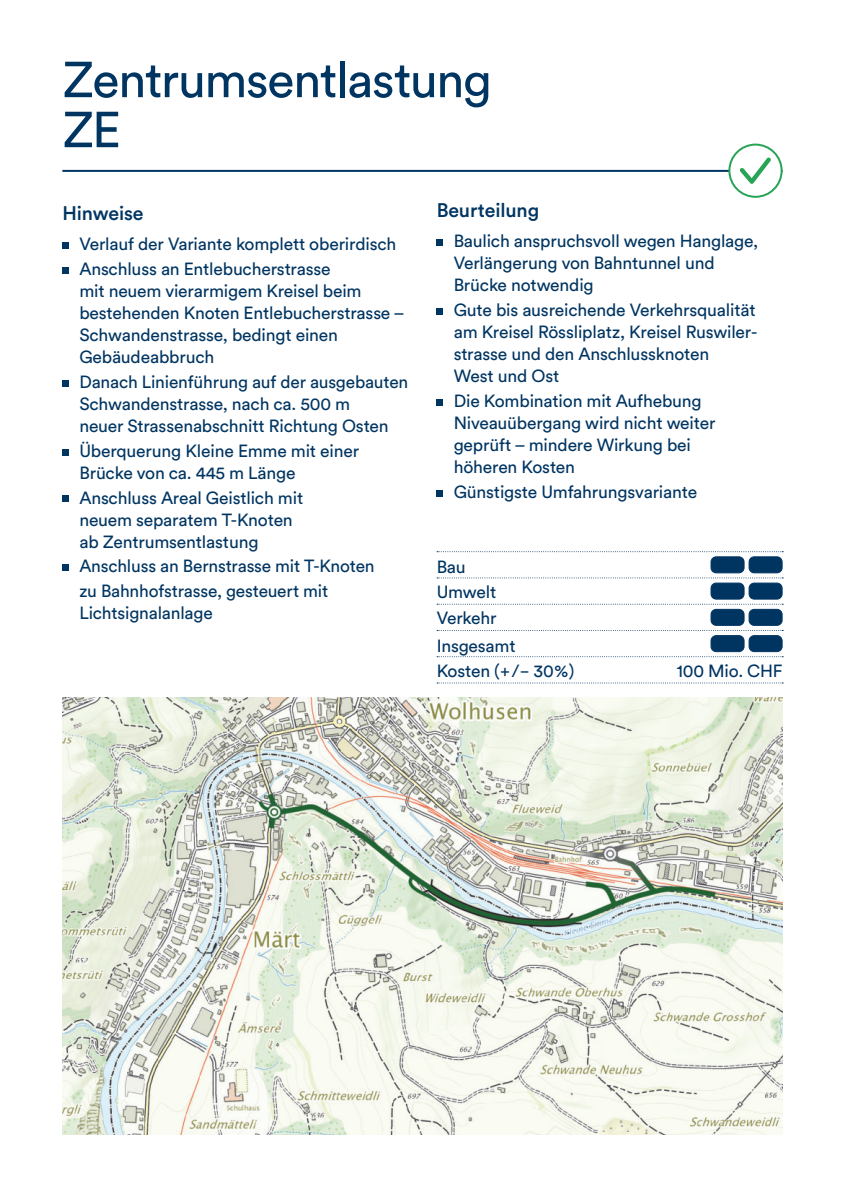
<style>
.page{position:relative;width:845px;height:1191px;background:#fff}
.page>*{position:absolute;margin:0;border:0;box-sizing:border-box;transform-origin:0 0}
.t1{font:50px/50px "Circular Std";letter-spacing:-.03em;color:#003562}
.t2{font:500 19.6px "Circular Std";letter-spacing:-.005em;color:#003562}
.t3{font:17.6px/22px "Circular Std";letter-spacing:-.01em;color:#003562}
</style>
<div class="page">
<svg style="left:437px;top:551px;width:346px;height:1px"></svg>
<svg style="left:437px;top:577px;width:346px;height:1px"></svg>
<svg style="left:437px;top:604px;width:346px;height:1px"></svg>
<svg style="left:437px;top:630px;width:346px;height:1px"></svg>
<svg style="left:437px;top:656px;width:346px;height:1px"></svg>
<svg style="left:437px;top:682px;width:346px;height:1px"></svg>
<div style="left:711px;top:557px;width:33px;height:16px;background:#003562;border-radius:5px"></div>
<div style="left:710px;top:556px;width:34px;height:17px;border:1px solid #003562;border-radius:5px"></div>
<div style="left:749px;top:557px;width:33px;height:16px;background:#003562;border-radius:5px"></div>
<div style="left:748px;top:556px;width:34px;height:17px;border:1px solid #003562;border-radius:5px"></div>
<div style="left:711px;top:583px;width:33px;height:16px;background:#003562;border-radius:5px"></div>
<div style="left:710px;top:582px;width:34px;height:17px;border:1px solid #003562;border-radius:5px"></div>
<div style="left:749px;top:583px;width:33px;height:16px;background:#003562;border-radius:5px"></div>
<div style="left:748px;top:582px;width:34px;height:17px;border:1px solid #003562;border-radius:5px"></div>
<div style="left:711px;top:609px;width:33px;height:16px;background:#003562;border-radius:5px"></div>
<div style="left:710px;top:609px;width:34px;height:17px;border:1px solid #003562;border-radius:5px"></div>
<div style="left:749px;top:609px;width:33px;height:16px;background:#003562;border-radius:5px"></div>
<div style="left:748px;top:609px;width:34px;height:17px;border:1px solid #003562;border-radius:5px"></div>
<div style="left:711px;top:635px;width:33px;height:16px;background:#003562;border-radius:5px"></div>
<div style="left:710px;top:635px;width:34px;height:17px;border:1px solid #003562;border-radius:5px"></div>
<div style="left:749px;top:635px;width:33px;height:16px;background:#003562;border-radius:5px"></div>
<div style="left:748px;top:635px;width:34px;height:17px;border:1px solid #003562;border-radius:5px"></div>
<hr style="left:62px;top:170px;width:720px;height:2px;background:#003562">
<div style="left:62px;top:242px;width:7px;height:6px;background:#003562"></div>
<div style="left:62px;top:267px;width:7px;height:6px;background:#003562"></div>
<div style="left:62px;top:380px;width:7px;height:6px;background:#003562"></div>
<div style="left:62px;top:449px;width:7px;height:6px;background:#003562"></div>
<div style="left:62px;top:496px;width:7px;height:6px;background:#003562"></div>
<div style="left:62px;top:564px;width:7px;height:7px;background:#003562"></div>
<div style="left:437px;top:239px;width:6px;height:7px;background:#003562"></div>
<svg style="left:437px;top:308px;width:6px;height:6px"></svg>
<svg style="left:437px;top:399px;width:6px;height:6px"></svg>
<svg style="left:437px;top:490px;width:6px;height:6px"></svg>
<div style="left:729px;top:145px;width:52px;height:52px;background:#fff;border-radius:50%"></div>
<div style="left:728px;top:144px;width:54px;height:54px;border:2px solid #28a456;border-radius:50%"></div>
<svg style="left:739px;top:157px;width:32px;height:27px"></svg>
<img style="left:62px;top:697px;width:720px;height:437px">
<h1 class="t1" style="left:62px;top:55px;width:431px">Zentrumsentlastung<br>ZE</h1>
<p class="t2" style="left:62px;top:205px;width:83px">Hinweise</p>
<p class="t3" style="left:79px;top:232px;width:318px;line-height:24.8px">Verlauf der Variante komplett oberirdisch<br>Anschluss an Entlebucherstrasse</p>
<p class="t3" style="left:79px;top:280px;width:327px">mit neuem vierarmigem Kreisel beim bestehenden Knoten Entlebucherstrasse –<br>Schwandenstrasse, bedingt einen<br>Gebäudeabbruch</p>
<p class="t3" style="left:79px;top:371px;width:330px">Danach Linienführung auf der ausgebauten<br>Schwandenstrasse, nach ca. 500 m<br>neuer Strassenabschnitt Richtung Osten</p>
<p class="t3" style="left:79px;top:440px;width:281px">Überquerung Kleine Emme mit einer<br>Brücke von ca. 445 m Länge</p>
<p class="t3" style="left:79px;top:486px;width:225px">Anschluss Areal Geistlich mit neuem separatem T-Knoten ab Zentrumsentlastung</p>
<p class="t3" style="left:79px;top:554px;width:297px;line-height:24.8px">Anschluss an Bernstrasse mit T-Knoten zu Bahnhofstrasse, gesteuert mit</p>
<p class="t3" style="left:79px;top:602px;width:135px">Lichtsignalanlage</p>
<p class="t2" style="left:437px;top:202px;width:104px">Beurteilung</p>
<p class="t3" style="left:454px;top:230px;width:306px">Baulich anspruchsvoll wegen Hanglage,<br>Verlängerung von Bahntunnel und<br>Brücke notwendig</p>
<p class="t3" style="left:454px;top:299px;width:305px">Gute bis ausreichende Verkehrsqualität am Kreisel Rössliplatz, Kreisel Ruswiler&shy;strasse und den Anschlussknoten<br>West und Ost</p>
<p class="t3" style="left:454px;top:390px;width:263px">Die Kombination mit Aufhebung<br>Niveauübergang wird nicht weiter geprüft – mindere Wirkung bei höheren Kosten</p>
<p class="t3" style="left:454px;top:481px;width:245px">Günstigste Umfahrungsvariante</p>
<p class="t3" style="left:437px;top:554px;width:80px;line-height:26.2px">Bau<br>Umwelt<br>Verkehr<br>Insgesamt</p>
<p class="t3" style="left:437px;top:660px;width:139px">Kosten (+/− 30 %)</p>
<p class="t3" style="left:677px;top:660px;width:107px">100 Mio. CHF</p>
</div>
